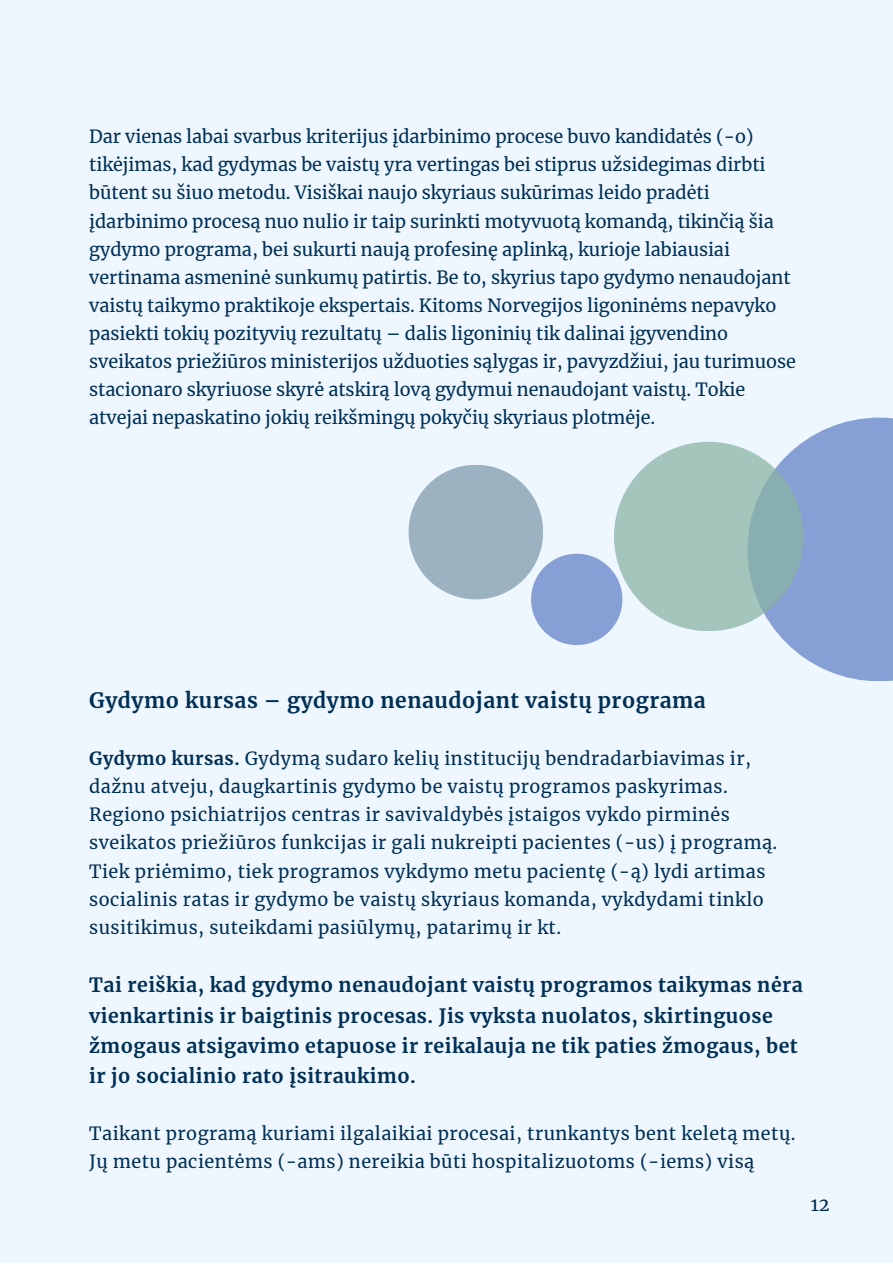
<style>
.page{position:relative;width:893px;height:1264px;background:#fff}
.page>*{position:absolute;margin:0;border:0;box-sizing:border-box;transform-origin:0 0}
.t1{font:700 21px "Merriweather";letter-spacing:.025em;color:#002f54}
.t2{font:700 19.5px/30.3px "Merriweather";letter-spacing:.025em;color:#002f54}
.t3{font:18px/28px "Merriweather";letter-spacing:-.005em;color:#002f54}
.t4{font:18px/28px "Merriweather";letter-spacing:.025em;color:#002f54}
.s1{font-weight:700}
</style>
<div class="page">
<div style="left:0;top:0;width:892px;height:1262px;background:#eef7ff"></div>
<svg style="left:748px;top:417px;width:144px;height:264px;fill:#869fd5"></svg>
<div style="left:614px;top:442px;width:189px;height:189px;background:linear-gradient(to right,#acccc0,#8db3b3);border-radius:50%"></div>
<div style="left:408px;top:465px;width:135px;height:134px;background:#9cb2c1;border-radius:50%"></div>
<div style="left:531px;top:553px;width:91px;height:92px;background:#869fd5;border-radius:50%"></div>
<p class="t3" style="left:89px;top:123px;width:708px">Dar vienas labai svarbus kriterijus įdarbinimo procese buvo kandidatės (-o) tikėjimas, kad gydymas be vaistų yra vertingas bei stiprus užsidegimas dirbti būtent su šiuo metodu. Visiškai naujo skyriaus sukūrimas leido pradėti įdarbinimo procesą nuo nulio ir taip surinkti motyvuotą komandą, tikinčią šia gydymo programa, bei sukurti naują profesinę aplinką, kurioje labiausiai vertinama asmeninė sunkumų patirtis. Be to, skyrius tapo gydymo nenaudojant vaistų taikymo praktikoje ekspertais. Kitoms Norvegijos ligoninėms nepavyko pasiekti tokių pozityvių rezultatų – dalis ligoninių tik dalinai įgyvendino sveikatos priežiūros ministerijos užduoties sąlygas ir, pavyzdžiui, jau turimuose stacionaro skyriuose skyrė atskirą lovą gydymui nenaudojant vaistų. Tokie atvejai nepaskatino jokių reikšmingų pokyčių skyriaus plotmėje.</p>
<p class="t1" style="left:89px;top:687px;width:618px">Gydymo kursas – gydymo nenaudojant vaistų programa</p>
<p class="t4" style="left:89px;top:744px;width:689px"><span class="s1">Gydymo kursas.</span> Gydymą sudaro kelių institucijų bendradarbiavimas ir, dažnu atveju, daugkartinis gydymo be vaistų programos paskyrimas.<br>Regiono psichiatrijos centras ir savivaldybės įstaigos vykdo pirminės sveikatos priežiūros funkcijas ir gali nukreipti pacientes (-us) į programą.<br>Tiek priėmimo, tiek programos vykdymo metu pacientę (-ą) lydi artimas socialinis ratas ir gydymo be vaistų skyriaus komanda, vykdydami tinklo susitikimus, suteikdami pasiūlymų, patarimų ir kt.</p>
<p class="t2" style="left:89px;top:970px;width:715px">Tai reiškia, kad gydymo nenaudojant vaistų programos taikymas nėra vienkartinis ir baigtinis procesas. Jis vyksta nuolatos, skirtinguose žmogaus atsigavimo etapuose ir reikalauja ne tik paties žmogaus, bet ir jo socialinio rato įsitraukimo.</p>
<p class="t4" style="left:89px;top:1119px;width:707px">Taikant programą kuriami ilgalaikiai procesai, trunkantys bent keletą metų.<br>Jų metu pacientėms (-ams) nereikia būti hospitalizuotoms (-iems) visą</p>
<p class="t3" style="left:810px;top:1190px;width:20px">12</p>
</div>
